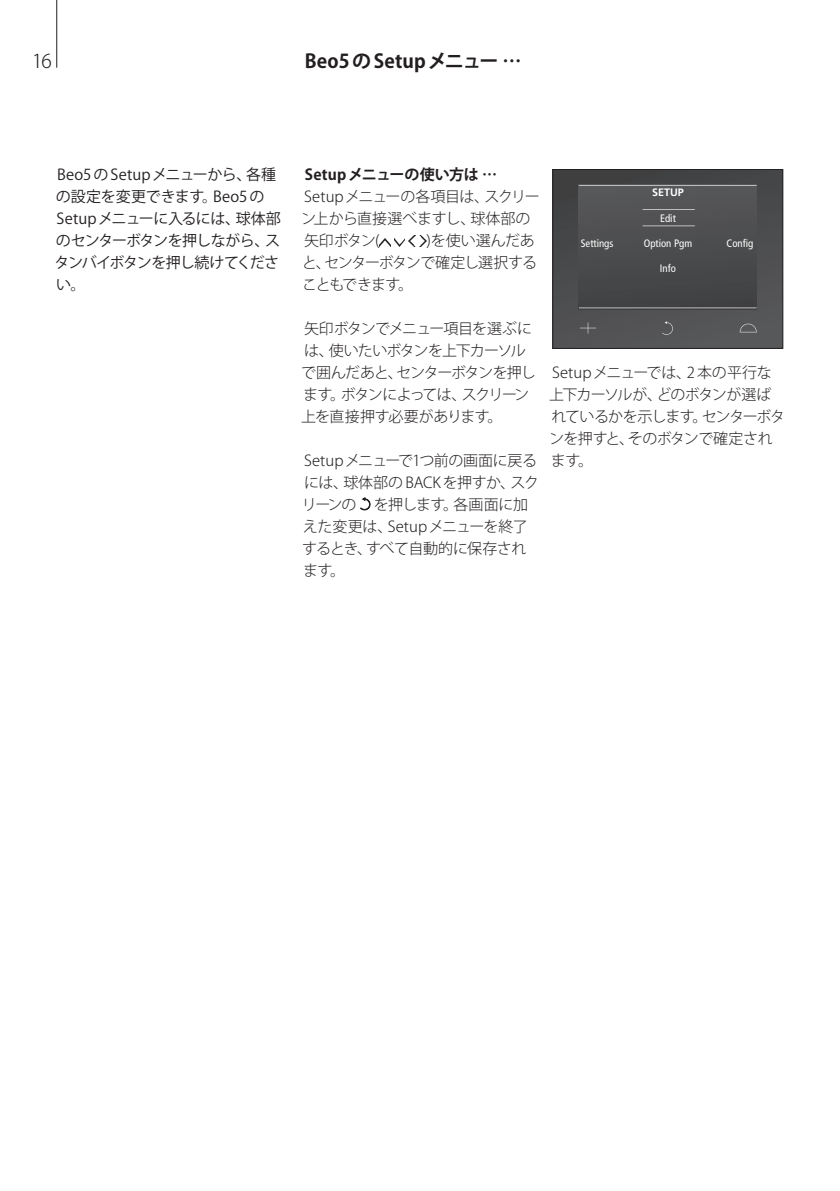
<style>
.page{position:relative;width:840px;height:1191px;background:#fff}
.page>*{position:absolute;margin:0;border:0;box-sizing:border-box;transform-origin:0 0}
.t1{font:700 19px "Koz Go Std";letter-spacing:.01em;color:#231f20}
.t2{font:300 19px "Koz Go Std";color:#231f20}
.t3{font:300 15px/22px "Koz Go Std";letter-spacing:-.035em;color:#231f20}
.t4{font:300 15px/22px "Koz Go Std";letter-spacing:-.06em;color:#231f20}
.t5{font:15px/22px "Koz Go Std";letter-spacing:-.03em;color:#231f20}
.t6{font:700 15px "Koz Go Std";color:#231f20}
.t7{font:condensed 10.8px "Frutiger";color:#fff}
.t8{font:700 10.8px "Frutiger";color:#fff}
</style>
<div class="page">
<svg style="left:379px;top:235px;width:47px;height:11px"></svg>
<svg style="left:360px;top:497px;width:10px;height:13px"></svg>
<div style="left:552px;top:169px;width:230px;height:179px;background:linear-gradient(to bottom,#404142,#555658)"></div>
<div style="left:552px;top:169px;width:230px;height:180px;border:1px solid #231f20"></div>
<div style="left:578px;top:185px;width:178px;height:124px;background:#4c4d4e"></div>
<svg style="left:579px;top:322px;width:17px;height:11px"></svg>
<svg style="left:661px;top:321px;width:11px;height:14px"></svg>
<svg style="left:739px;top:324px;width:17px;height:8px"></svg>
<hr style="left:578px;top:185px;width:178px;height:1px;background:#bcbdc0">
<hr style="left:578px;top:307px;width:178px;height:1px;background:#bcbdc0">
<hr style="left:642px;top:209px;width:52px;height:1px;background:#bcbdc0">
<hr style="left:642px;top:225px;width:52px;height:1px;background:#bcbdc0">
<hr style="left:56px;top:0;width:1px;height:68px;background:#231f20">
<p class="t2" style="left:32px;top:49px;width:21px">16</p>
<p class="t1" style="left:305px;top:49px;width:218px">Beo5 の Setupメニュー …</p>
<p class="t5" style="left:54px;top:164px;width:228px">Beo5 の Setupメニューから、各種の設定を変更できます。Beo5 の<br>Setupメニューに入るには、球体部のセンターボタンを押しながら、スタンバイボタンを押し続けてください。</p>
<p class="t6" style="left:305px;top:165px;width:194px">Setup メニューの使い方は …</p>
<p class="t3" style="left:301px;top:186px;width:240px">Setupメニューの各項目は、スクリーン上から直接選べますし、球体部の矢印ボタン(</p>
<p class="t4" style="left:302px;top:230px;width:236px;text-indent:124px">)を使い選んだあと、センターボタンで確定し選択することもできます。</p>
<p class="t4" style="left:301px;top:318px;width:236px">矢印ボタンでメニュー項目を選ぶには、使いたいボタンを上下カーソルで囲んだあと、センターボタンを押します。ボタンによっては、スクリーン上を直接押す必要があります。</p>
<p class="t3" style="left:301px;top:450px;width:239px">Setupメニューで1つ前の画面に戻るには、球体部の BACK を押すか、スクリーンの を押します。各画面に加えた変更は、Setupメニューを終了するとき、すべて自動的に保存されます。</p>
<p class="t8" style="left:651px;top:186px;width:33px">SETUP</p>
<p class="t7" style="left:659px;top:211px;width:17px">Edit</p>
<p class="t7" style="left:580px;top:237px;width:34px">Settings</p>
<p class="t7" style="left:643px;top:237px;width:50px">Option Pgm</p>
<p class="t7" style="left:726px;top:237px;width:28px">Config</p>
<p class="t7" style="left:659px;top:262px;width:17px">Info</p>
<p class="t3" style="left:549px;top:362px;width:237px">Setupメニューでは、2 本の平行な上下カーソルが、どのボタンが選ばれているかを示します。センターボタンを押すと、そのボタンで確定されます。</p>
</div>
